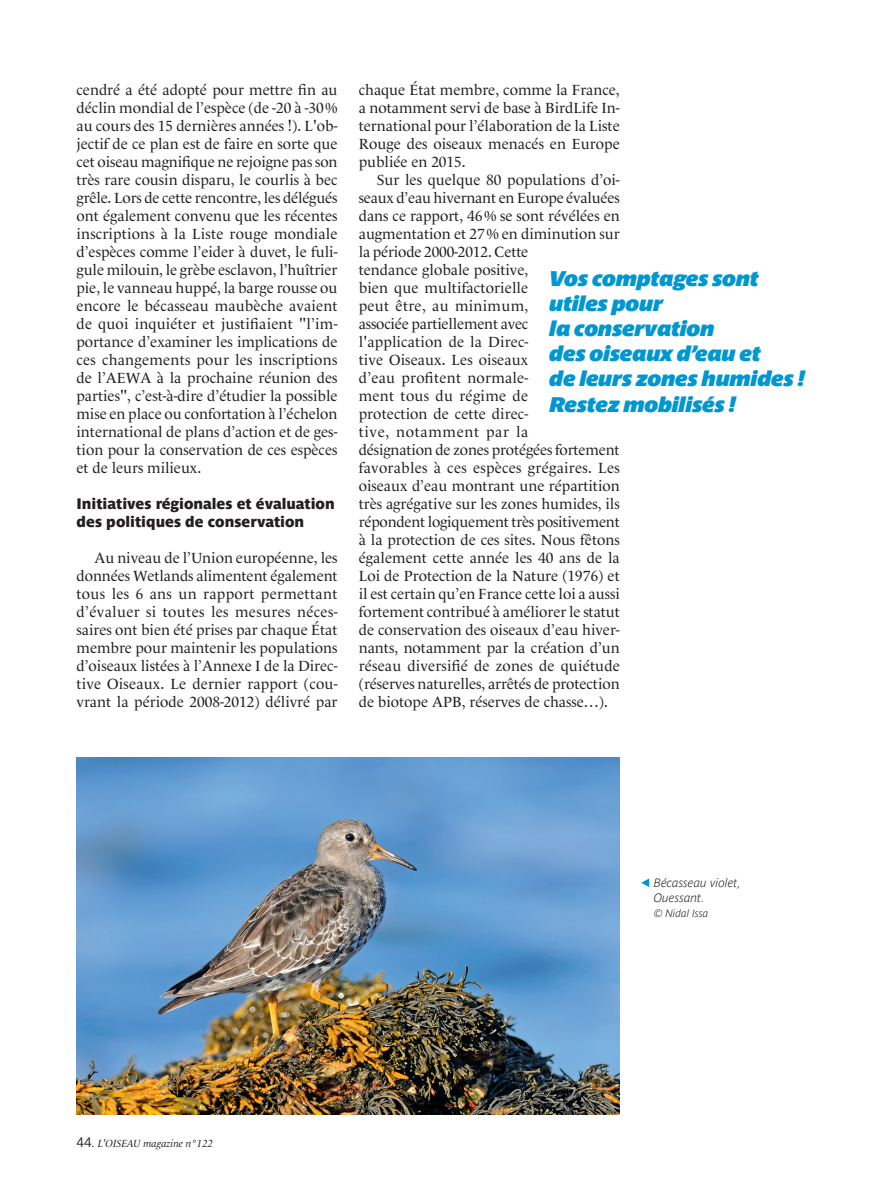
<style>
.page{position:relative;width:893px;height:1191px;background:#fff}
.page>*{position:absolute;margin:0;border:0;box-sizing:border-box;transform-origin:0 0}
.t1{font:italic 700 21px/25.2px "Parisine Pro Sombre";letter-spacing:-.005em;color:#0097d1}
.t2{font:15px/18px "Le Monde Livre Pro";color:#231f20;text-align:justify}
.t3{font:15px/18px "Parisine Pro Sombre";color:#231f20}
.t4{font:italic 700 12px/14.7px "Parisine Pro Clair";color:#231f20}
.t5{font:italic 10.5px "Le Monde Livre Pro";color:#231f20}
.t6{font:italic 700 10.5px "Parisine Pro Clair";color:#231f20}
.s1{font-family:"Parisine Pro Gris";font-style:normal;font-size:13.5px}
.s2{font-family:"Stone Informal";font-style:normal}
</style>
<div class="page">
<svg style="left:641px;top:878px;width:8px;height:9px"></svg>
<img style="left:77px;top:758px;width:543px;height:356px">
<p class="t2" style="left:77px;top:79px;width:263px">cendré a été adopté pour mettre fin au déclin mondial de l’espèce (de -20 à -30% au cours des 15 dernières années !). L'ob&shy;jectif de ce plan est de faire en sorte que cet oiseau magnifique ne rejoigne pas son très rare cousin disparu, le courlis à bec grêle. Lors de cette rencontre, les délégués ont également convenu que les récentes inscriptions à la Liste rouge mondiale d’espèces comme l’eider à duvet, le fuli&shy;gule milouin, le grèbe esclavon, l’huîtrier pie, le vanneau huppé, la barge rousse ou encore le bécasseau maubèche avaient de quoi inquiéter et justifiaient "l’im&shy;portance d’examiner les implications de ces changements pour les inscriptions de l’AEWA à la prochaine réunion des parties", c’est-à-dire d’étudier la possible mise en place ou confortation à l’échelon international de plans d’action et de ges&shy;tion pour la conservation de ces espèces et de leurs milieux.</p>
<p class="t3" style="left:77px;top:493px;width:260px">Initiatives régionales et évaluation des politiques de conservation</p>
<p class="t2" style="left:77px;top:547px;width:263px;text-indent:18px">Au niveau de l’union européenne, les données Wetlands alimentent également tous les 6 ans un rapport permettant d’évaluer si toutes les mesures néces&shy;saires ont bien été prises par chaque État membre pour maintenir les populations d’oiseaux listées à l’Annexe i de la Direc&shy;tive Oiseaux. Le dernier rapport (cou&shy;vrant la période 2008-2012) délivré par</p>
<p class="t2" style="left:359px;top:79px;width:262px">chaque État membre, comme la France, a notamment servi de base à BirdLife In&shy;ternational pour l’élaboration de la Liste Rouge des oiseaux menacés en Europe publiée en 2015.</p>
<p class="t2" style="left:359px;top:169px;width:263px;text-align:left;text-indent:18px">Sur les quelque 80 populations d’oi&shy;seaux d’eau hivernant en Europe évaluées dans ce rapport, 46% se sont révélées en augmentation et 27% en diminution sur la période 2000-2012. Cette<br>tendance globale positive,<br>bien que multifactorielle<br>peut être, au minimum,<br>associée partiellement avec<br>l'application de la Direc-<br>tive Oiseaux. Les oiseaux<br>d’eau profitent normale-<br>ment tous du régime de<br>protection de cette direc-<br>tive, notamment par la<br>désignation de zones protégées fortement favorables à ces espèces grégaires. Les oiseaux d’eau montrant une répartition très agrégative sur les zones humides, ils répondent logiquement très positivement à la protection de ces sites. Nous fêtons également cette année les 40 ans de la Loi de Protection de la Nature (1976) et il est certain qu’en France cette loi a aussi fortement contribué à améliorer le statut de conservation des oiseaux d’eau hiver&shy;nants, notamment par la création d’un réseau diversifié de zones de quiétude (réserves naturelles, arrêtés de protection de biotope APB, réserves de chasse…).</p>
<h1 class="t1" style="left:550px;top:263px;width:257px">Vos comptages sont utiles pour<br>la conservation<br>des oiseaux d’eau et<br>de leurs zones humides !<br>Restez mobilisés !</h1>
<p class="t4" style="left:654px;top:874px;width:89px">Bécasseau violet,<br>Ouessant.</p>
<p class="t6" style="left:654px;top:905px;width:56px">© Nidal Issa</p>
<p class="t5" style="left:77px;top:1135px;width:138px"><span class="s1">44</span><span class="s2">.</span> L'OISEAU magazine n°122</p>
</div>
